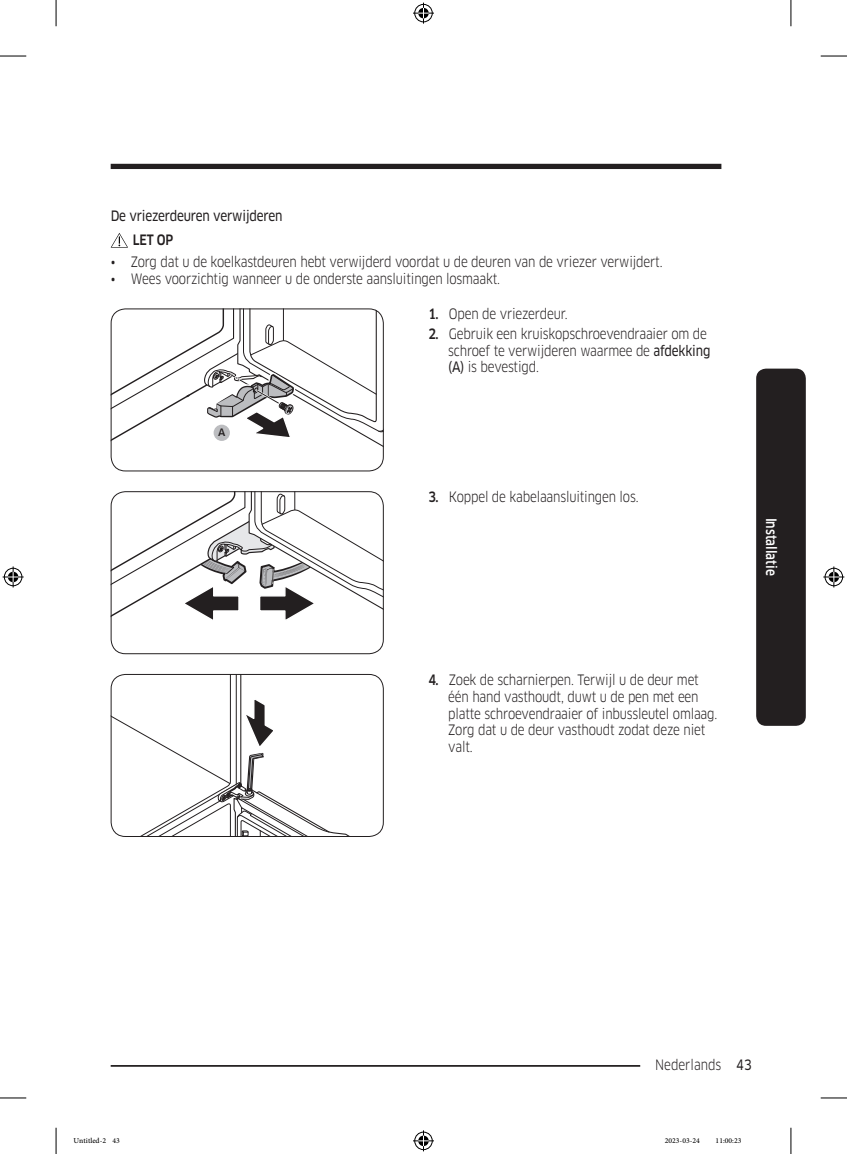
<style>
.page{position:relative;width:847px;height:1154px;background:#fff}
.page>*{position:absolute;margin:0;border:0;box-sizing:border-box;transform-origin:0 0}
.t1{font:14px/16.8px "Samsung Clan Pro";letter-spacing:-.015em;color:#231f20;scale:.85 1}
.t2{font:14px "Samsung Clan Pro News";letter-spacing:-.015em;color:#231f20;scale:.85 1}
.Sidebar{font:500 14px "Samsung Clan Pro";color:#fff;scale:.85 1}
.DL_DT_Icon{font:500 14px "Samsung Clan Pro";color:#231f20;scale:.85 1}
.t3{font:10.5px "Adobe Arabic";color:#000}
.image{font:500 9.97px "Samsung Clan Pro";color:#231f20}
.s1{font-weight:500}
.s2{font-family:"Samsung Clan Pro News"}
</style>
<div class="page">
<div style="left:111px;top:164px;width:610px;height:5px;background:#231f20"></div>
<hr style="left:111px;top:1065px;width:610px;height:2px;background:#231f20">
<div style="left:640px;top:1055px;width:96px;height:17px;background:#fff"></div>
<div style="left:755px;top:369px;width:50px;height:357px;background:#231f20;border-radius:10px"></div>
<svg style="left:111px;top:233px;width:17px;height:15px"></svg>
<svg style="left:111px;top:308px;width:272px;height:163px"></svg>
<div style="left:213px;top:425px;width:17px;height:16px;background:#bcbdc0;border-radius:50%"></div>
<div style="left:111px;top:308px;width:272px;height:163px;border:1px solid #231f20;border-radius:14px"></div>
<svg style="left:111px;top:491px;width:272px;height:163px"></svg>
<div style="left:111px;top:491px;width:272px;height:163px;border:1px solid #231f20;border-radius:14px"></div>
<svg style="left:111px;top:674px;width:237px;height:163px"></svg>
<div style="left:111px;top:674px;width:272px;height:163px;border:1px solid #231f20;border-radius:14px"></div>
<svg style="left:0;top:56px;width:26px;height:1px"></svg>
<svg style="left:820px;top:56px;width:26px;height:1px"></svg>
<svg style="left:0;top:1097px;width:26px;height:1px"></svg>
<svg style="left:820px;top:1097px;width:26px;height:1px"></svg>
<svg style="left:56px;top:0;width:1px;height:26px"></svg>
<svg style="left:56px;top:1128px;width:1px;height:26px"></svg>
<svg style="left:790px;top:0;width:1px;height:26px"></svg>
<svg style="left:790px;top:1128px;width:1px;height:26px"></svg>
<svg style="left:413px;top:3px;width:21px;height:21px"></svg>
<svg style="left:413px;top:1130px;width:21px;height:21px"></svg>
<svg style="left:3px;top:566px;width:21px;height:21px"></svg>
<svg style="left:823px;top:566px;width:21px;height:21px"></svg>
<h4 class="t2" style="left:111px;top:207px;width:204px">De vriezerdeuren verwijderen</h4>
<p class="DL_DT_Icon" style="left:133px;top:232px;width:49px">LET OP</p>
<p class="t1" style="left:111px;top:253px;width:650px">• Zorg dat u de koelkastdeuren hebt verwijderd voordat u de deuren van de vriezer verwijdert.</p>
<p class="t1" style="left:111px;top:270px;width:459px">• Wees voorzichtig wanneer u de onderste aansluitingen losmaakt.</p>
<p class="image" style="left:218px;top:426px;width:9px">A</p>
<p class="t1" style="left:428px;top:306px;width:165px"><span class="s1">1.</span> Open de vriezerdeur.</p>
<p class="t1" style="left:448px;top:325px;width:310px;text-indent:-20px"><span class="s1">2.</span> Gebruik een kruiskopschroevendraaier om de schroef te verwijderen waarmee de <span class="s2">afdekking (A)</span> is bevestigd.</p>
<p class="t1" style="left:428px;top:489px;width:248px"><span class="s1">3.</span> Koppel de kabelaansluitingen los.</p>
<p class="t1" style="left:448px;top:671px;width:318px;text-indent:-20px"><span class="s1">4.</span> Zoek de scharnierpen. Terwijl u de deur met één hand vasthoudt, duwt u de pen met een platte schroevendraaier of inbussleutel omlaag.<br>Zorg dat u de deur vasthoudt zodat deze niet valt.</p>
<p class="Sidebar" style="left:779px;top:517px;width:70px;rotate:90deg">Installatie</p>
<p class="t1" style="left:655px;top:1056px;width:115px">Nederlands <span class="s2">43</span></p>
<p class="t3" style="left:74px;top:1133px;width:48px">Untitled-2 43</p>
<p class="t3" style="left:664px;top:1133px;width:37px">2023-03-24</p>
<p class="t3" style="left:715px;top:1133px;width:27px">11:00:23</p>
</div>
